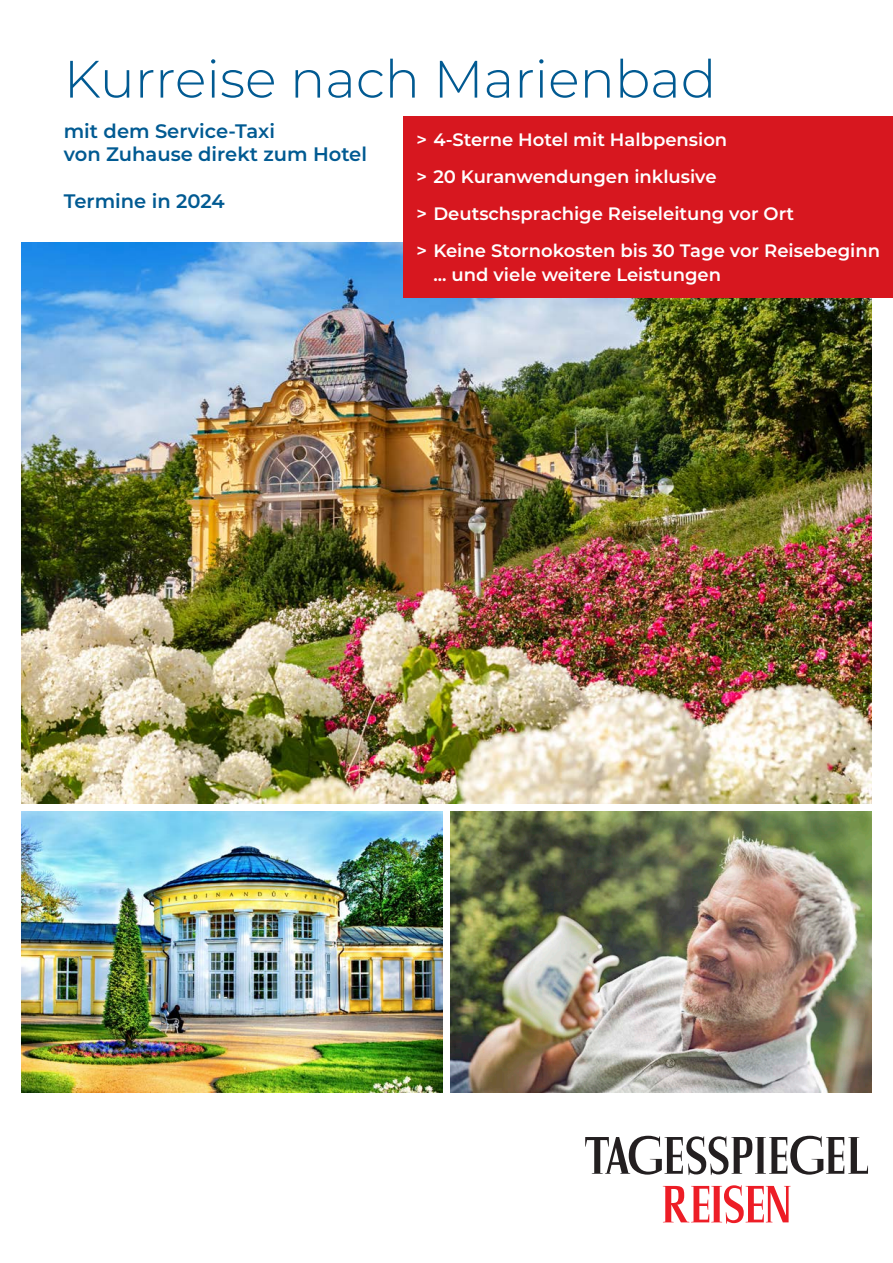
<style>
.page{position:relative;width:893px;height:1263px;background:#fff}
.page>*{position:absolute;margin:0;border:0;box-sizing:border-box;transform-origin:0 0}
.t1{font:500 55.65px "Tagesspiegel Caps A05";letter-spacing:-.02em;color:#ed1d26}
.t2{font:300 52.5px "Montserrat";color:#015a92}
.t3{font:600 19.5px/23.4px "Montserrat";color:#015a92}
.t4{font:600 18px/36.8px "Montserrat";color:#fff}
</style>
<div class="page">
<svg style="left:585px;top:1136px;width:283px;height:39px"></svg>
<img style="left:21px;top:242px;width:851px;height:562px">
<img style="left:21px;top:811px;width:421px;height:282px">
<img style="left:451px;top:811px;width:421px;height:282px">
<div style="left:404px;top:116px;width:489px;height:182px;background:#d7171f"></div>
<h2 class="t2" style="left:64px;top:43px;width:654px">Kurreise nach Marienbad</h2>
<p class="t3" style="left:64px;top:119px;width:305px">mit dem Service-Taxi<br>von Zuhause direkt zum Hotel</p>
<p class="t3" style="left:64px;top:189px;width:163px">Termine in 2024</p>
<p class="t4" style="left:416px;top:121px;width:465px">&gt; 4-Sterne Hotel mit Halbpension<br>&gt; 20 Kuranwendungen inklusive<br>&gt; Deutschsprachige Reiseleitung vor Ort<br>&gt; Keine Stornokosten bis 30 Tage vor Reisebeginn</p>
<p class="t4" style="left:433px;top:255px;width:289px">... und viele weitere Leistungen</p>
<h1 class="t1" style="left:661px;top:1173px;width:133px">REISEN</h1>
</div>
